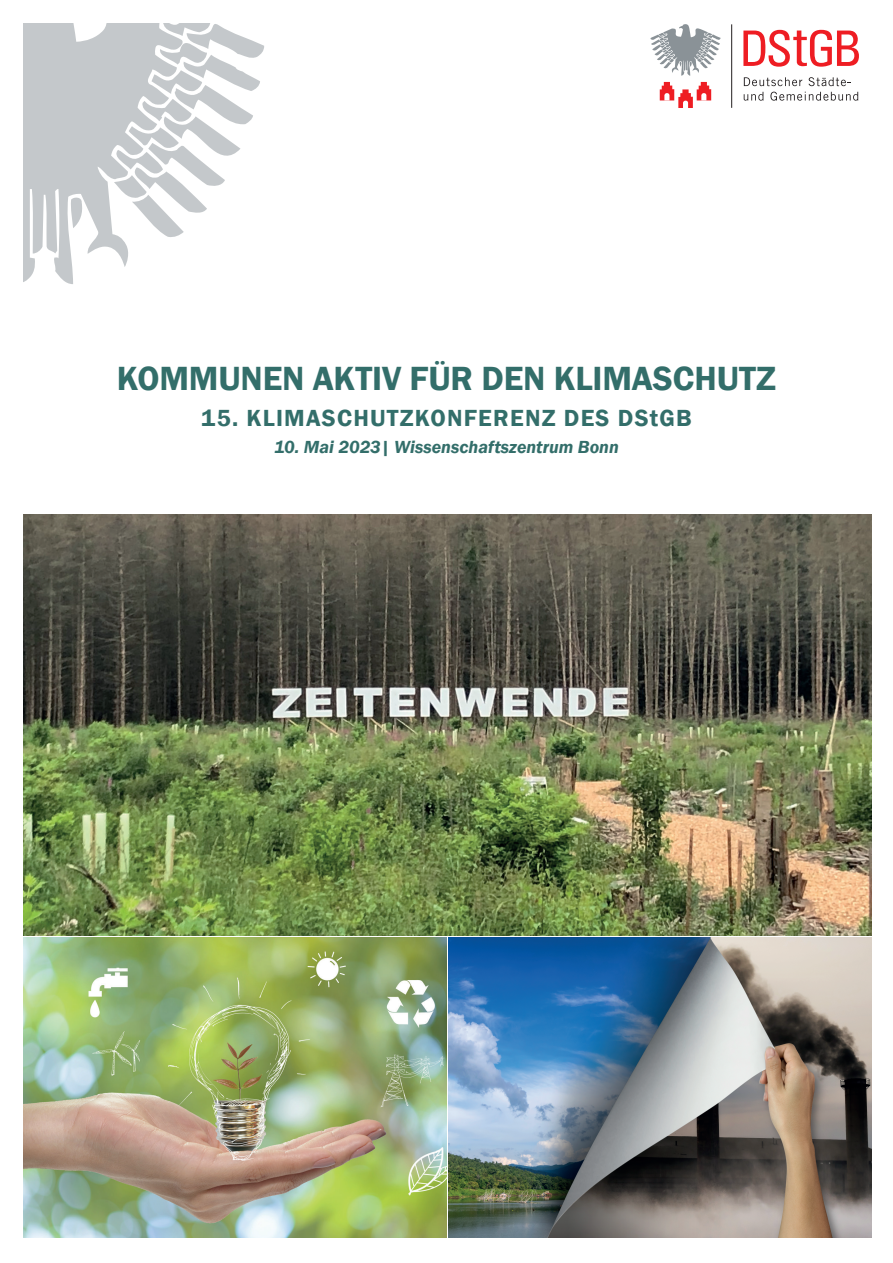
<style>
.page{position:relative;width:893px;height:1263px;background:#fff}
.page>*{position:absolute;margin:0;border:0;box-sizing:border-box;transform-origin:0 0}
.t1{font:600 34.5px "Franklin Gothic";letter-spacing:-.005em;color:#336e6a}
.t2{font:600 24px "Franklin Gothic";letter-spacing:.05em;color:#336e6a}
.t3{font:italic 600 18px "Franklin Gothic";color:#336e6a}
</style>
<div class="page">
<svg style="left:23px;top:23px;width:241px;height:261px"></svg>
<svg style="left:743px;top:30px;width:116px;height:37px"></svg>
<hr style="left:731px;top:24px;width:1px;height:84px;background:#231f20">
<svg style="left:744px;top:92px;width:19px;height:9px"></svg>
<svg style="left:770px;top:92px;width:88px;height:9px"></svg>
<svg style="left:744px;top:77px;width:58px;height:9px"></svg>
<svg style="left:808px;top:77px;width:43px;height:9px"></svg>
<svg style="left:650px;top:24px;width:70px;height:52px"></svg>
<svg style="left:660px;top:82px;width:51px;height:26px"></svg>
<img style="left:23px;top:514px;width:849px;height:422px">
<img style="left:23px;top:938px;width:423px;height:299px">
<img style="left:449px;top:938px;width:423px;height:299px">
<h1 class="t1" style="left:117px;top:357px;width:661px">KOMMUNEN AKTIV FÜR DEN KLIMASCHUTZ</h1>
<h2 class="t2" style="left:201px;top:403px;width:492px">15. KLIMASCHUTZKONFERENZ DES DStGB</h2>
<p class="t3" style="left:274px;top:435px;width:346px">10. Mai 2023| Wissenschaftszentrum Bonn</p>
</div>
